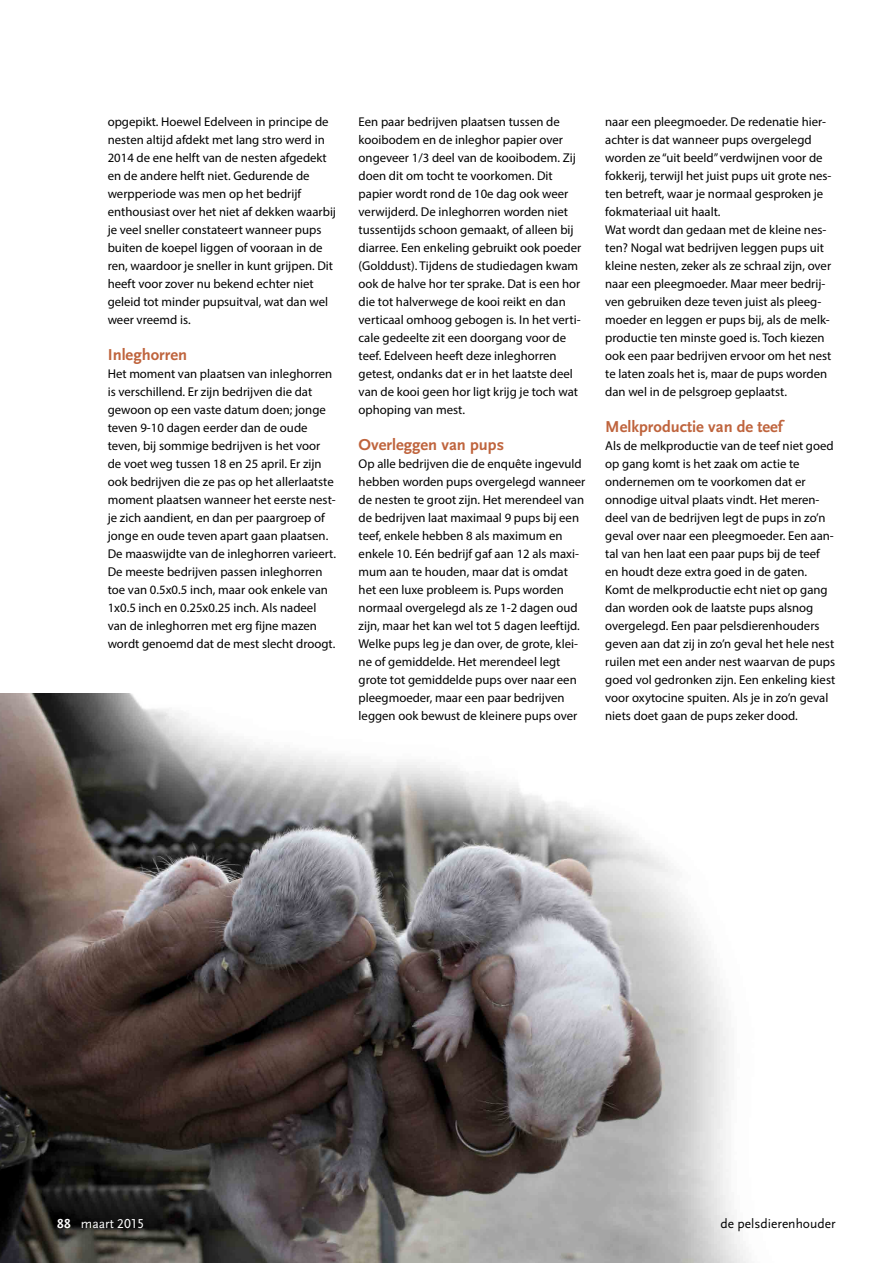
<style>
.page{position:relative;width:893px;height:1263px;background:#fff}
.page>*{position:absolute;margin:0;border:0;box-sizing:border-box;transform-origin:0 0}
.t1{font:700 16.5px "Scala Sans";color:#bf643d}
.t2{font:13.5px "Scala Sans Regular LF";color:#000}
.t3{font:13.5px "Scala Sans Regular LF";color:#fff}
.t4{font:12.75px/18px "Myriad Pro";color:#000}
.s1{font-family:"Scala Sans Bold LF"}
</style>
<div class="page">
<img style="left:0;top:694px;width:749px;height:569px">
<p class="t4" style="left:108px;top:113px;width:230px">opgepikt. Hoewel Edelveen in principe de nesten altijd afdekt met lang stro werd in 2014 de ene helft van de nesten afgedekt en de andere helft niet. Gedurende de werpperiode was men op het bedrijf enthousiast over het niet af dekken waarbij je veel sneller constateert wanneer pups buiten de koepel liggen of vooraan in de ren, waardoor je sneller in kunt grijpen. Dit heeft voor zover nu bekend echter niet geleid tot minder pupsuitval, wat dan wel weer vreemd is.</p>
<p class="t1" style="left:108px;top:346px;width:81px">Inleghorren</p>
<p class="t4" style="left:108px;top:365px;width:230px">Het moment van plaatsen van inleghorren is verschillend. Er zijn bedrijven die dat gewoon op een vaste datum doen; jonge teven 9-10 dagen eerder dan de oude teven, bij sommige bedrijven is het voor de voet weg tussen 18 en 25 april. Er zijn ook bedrijven die ze pas op het allerlaatste moment plaatsen wanneer het eerste nest&shy;je zich aandient, en dan per paargroep of jonge en oude teven apart gaan plaatsen.<br>De maaswijdte van de inleghorren varieert.<br>De meeste bedrijven passen inleghorren toe van 0.5x0.5 inch, maar ook enkele van 1x0.5 inch en 0.25x0.25 inch. Als nadeel van de inleghorren met erg fijne mazen wordt genoemd dat de mest slecht droogt.</p>
<p class="t4" style="left:359px;top:113px;width:224px">Een paar bedrijven plaatsen tussen de kooibodem en de inleghor papier over ongeveer 1/3 deel van de kooibodem. Zij doen dit om tocht te voorkomen. Dit papier wordt rond de 10e dag ook weer verwijderd. De inleghorren worden niet tussentijds schoon gemaakt, of alleen bij diarree. Een enkeling gebruikt ook poeder (Golddust). Tijdens de studiedagen kwam ook de halve hor ter sprake. Dat is een hor die tot halverwege de kooi reikt en dan verticaal omhoog gebogen is. In het verti&shy;cale gedeelte zit een doorgang voor de teef. Edelveen heeft deze inleghorren getest, ondanks dat er in het laatste deel van de kooi geen hor ligt krijg je toch wat ophoping van mest.</p>
<p class="t1" style="left:359px;top:436px;width:147px">Overleggen van pups</p>
<p class="t4" style="left:359px;top:455px;width:228px">Op alle bedrijven die de enquête ingevuld hebben worden pups overgelegd wanneer de nesten te groot zijn. Het merendeel van de bedrijven laat maximaal 9 pups bij een teef, enkele hebben 8 als maximum en enkele 10. Eén bedrijf gaf aan 12 als maxi&shy;mum aan te houden, maar dat is omdat het een luxe probleem is. Pups worden normaal overgelegd als ze 1-2 dagen oud zijn, maar het kan wel tot 5 dagen leeftijd.<br>Welke pups leg je dan over, de grote, klei&shy;ne of gemiddelde. Het merendeel legt grote tot gemiddelde pups over naar een pleegmoeder, maar een paar bedrijven leggen ook bewust de kleinere pups over</p>
<p class="t4" style="left:605px;top:113px;width:228px">naar een pleegmoeder. De redenatie hier&shy;achter is dat wanneer pups overgelegd worden ze “uit beeld” verdwijnen voor de fokkerij, terwijl het juist pups uit grote nes&shy;ten betreft, waar je normaal gesproken je fokmateriaal uit haalt.<br>Wat wordt dan gedaan met de kleine nes&shy;ten? Nogal wat bedrijven leggen pups uit kleine nesten, zeker als ze schraal zijn, over naar een pleegmoeder. Maar meer bedrij&shy;ven gebruiken deze teven juist als pleeg&shy;moeder en leggen er pups bij, als de melk&shy;productie ten minste goed is. Toch kiezen ook een paar bedrijven ervoor om het nest te laten zoals het is, maar de pups worden dan wel in de pelsgroep geplaatst.</p>
<p class="t1" style="left:605px;top:418px;width:179px">Melkproductie van de teef</p>
<p class="t4" style="left:605px;top:437px;width:232px">Als de melkproductie van de teef niet goed op gang komt is het zaak om actie te ondernemen om te voorkomen dat er onnodige uitval plaats vindt. Het meren&shy;deel van de bedrijven legt de pups in zo’n geval over naar een pleegmoeder. Een aan&shy;tal van hen laat een paar pups bij de teef en houdt deze extra goed in de gaten.<br>Komt de melkproductie echt niet op gang dan worden ook de laatste pups alsnog overgelegd. Een paar pelsdierenhouders geven aan dat zij in zo’n geval het hele nest ruilen met een ander nest waarvan de pups goed vol gedronken zijn. Een enkeling kiest voor oxytocine spuiten. Als je in zo’n geval niets doet gaan de pups zeker dood.</p>
<p class="t3" style="left:57px;top:1216px;width:88px"><span class="s1">88</span> maart 2015</p>
<p class="t2" style="left:721px;top:1216px;width:116px">de pelsdierenhouder</p>
</div>
